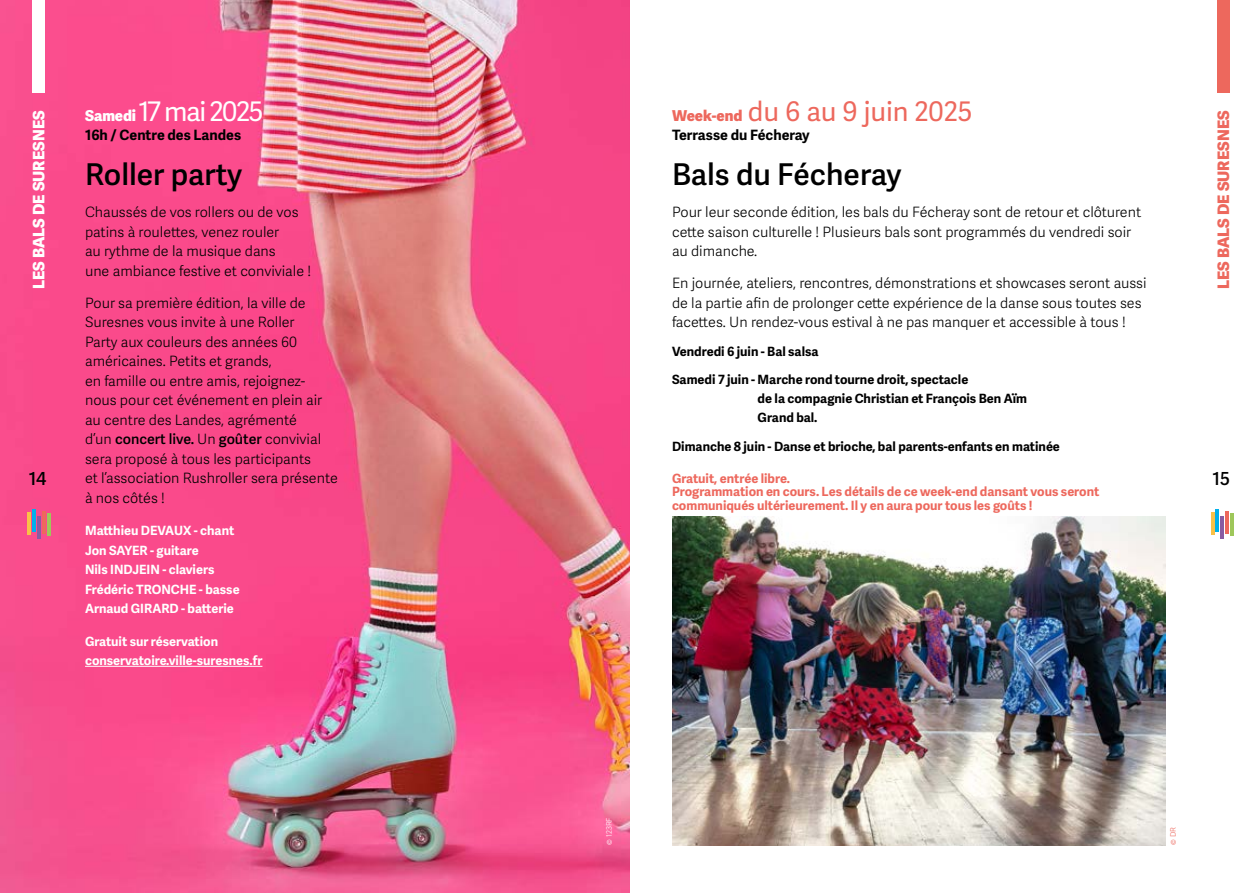
<style>
.page{position:relative;width:1259px;height:893px;background:#fff}
.page>*{position:absolute;margin:0;border:0;box-sizing:border-box;transform-origin:0 0}
.t1{font:600 30px "Adelle Sans Devanagari";color:#000}
.t2{font:27px "Adelle Sans Devanagari";color:#ed685d}
.t3{font:27px "Adelle Sans Devanagari";letter-spacing:-.05em;color:#fff}
.t4{font:600 18px "Adelle Sans Devanagari";color:#000}
.t5{font:800 15.9px "Adelle Sans Devanagari";color:#fff}
.t6{font:800 15.9px "Adelle Sans Devanagari";color:#ed685d}
.t7{font:300 14.25px/19.5px "Adelle Sans Devanagari";color:#000}
.t8{font:700 14.25px "Adelle Sans Devanagari";color:#000}
.t9{font:700 12.75px/28px "Adelle Sans Devanagari";color:#000}
.t10{font:700 12.75px/19.5px "Adelle Sans Devanagari";color:#fff}
.t11{font:700 12.75px/13.5px "Adelle Sans Devanagari";color:#ed685d}
.t12{font:300 7.5px "Adelle Sans Devanagari";color:#fff}
.t13{font:300 7.5px "Adelle Sans Devanagari";color:#ed685d}
.s1{font-weight:800;font-size:15px}
.s2{font-weight:600}
</style>
<div class="page">
<img style="left:0;top:0;width:629px;height:893px">
<hr style="left:47px;top:513px;width:3px;height:23px;background:#9ec75a">
<hr style="left:42px;top:511px;width:3px;height:23px;background:#ed685d">
<hr style="left:37px;top:516px;width:3px;height:22px;background:#885ca2">
<hr style="left:32px;top:509px;width:3px;height:23px;background:#00b0eb">
<hr style="left:27px;top:512px;width:3px;height:23px;background:#f9c147">
<div style="left:32px;top:0;width:13px;height:92px;background:#fff"></div>
<hr style="left:1230px;top:513px;width:4px;height:23px;background:#9ec75a">
<hr style="left:1225px;top:511px;width:4px;height:23px;background:#ed685d">
<hr style="left:1220px;top:516px;width:4px;height:22px;background:#885ca2">
<hr style="left:1215px;top:509px;width:4px;height:23px;background:#00b0eb">
<hr style="left:1211px;top:512px;width:3px;height:23px;background:#f9c147">
<div style="left:1217px;top:0;width:13px;height:92px;background:#ed685d"></div>
<hr style="left:85px;top:666px;width:177px;height:1px;background:#fff">
<img style="left:672px;top:517px;width:493px;height:329px">
<p class="t5" style="left:30px;top:289px;width:180px;rotate:-90deg">LES BALS DE SURESNES</p>
<p class="t4" style="left:29px;top:468px;width:19px">14</p>
<h2 class="t3" style="left:85px;top:91px;width:180px"><span class="s1">Samedi</span> 17 mai 2025</h2>
<p class="t8" style="left:85px;top:127px;width:158px">16h / Centre des Landes</p>
<h1 class="t1" style="left:85px;top:157px;width:159px">Roller party</h1>
<p class="t7" style="left:85px;top:203px;width:227px">Chaussés de vos rollers ou de vos patins à roulettes, venez rouler<br>au rythme de la musique dans<br>une ambiance festive et conviviale !</p>
<p class="t7" style="left:85px;top:294px;width:254px">Pour sa première édition, la ville de Suresnes vous invite à une Roller<br>Party aux couleurs des années 60 américaines. Petits et grands,<br>en famille ou entre amis, rejoignez&shy;nous pour cet événement en plein air au centre des Landes, agrémenté<br>d’un <span class="s2">concert live.</span> Un <span class="s2">goûter</span> convivial sera proposé à tous les participants<br>et l’association Rushroller sera présente à nos côtés !</p>
<p class="t10" style="left:85px;top:521px;width:156px">Matthieu DEVAUX - chant<br>Jon SAYER - guitare<br>Nils INDJEIN - claviers<br>Frédéric TRONCHE - basse<br>Arnaud GIRARD - batterie</p>
<p class="t10" style="left:85px;top:631px;width:179px">Gratuit sur réservation conservatoire.ville-suresnes.fr</p>
<h2 class="t2" style="left:672px;top:91px;width:302px"><span class="s1">Week-end</span> du 6 au 9 juin 2025</h2>
<p class="t8" style="left:672px;top:127px;width:139px">Terrasse du Fécheray</p>
<h1 class="t1" style="left:672px;top:157px;width:231px">Bals du Fécheray</h1>
<p class="t7" style="left:672px;top:203px;width:471px">Pour leur seconde édition, les bals du Fécheray sont de retour et clôturent cette saison culturelle ! Plusieurs bals sont programmés du vendredi soir au dimanche.</p>
<p class="t7" style="left:672px;top:275px;width:476px">En journée, ateliers, rencontres, démonstrations et showcases seront aussi de la partie afin de prolonger cette expérience de la danse sous toutes ses facettes. Un rendez-vous estival à ne pas manquer et accessible à tous !</p>
<p class="t9" style="left:672px;top:337px;width:298px">Vendredi 6 juin - Bal salsa<br>Samedi 7 juin - Marche rond tourne droit, spectacle</p>
<p class="t9" style="left:757px;top:389px;width:271px;line-height:19.5px">de la compagnie Christian et François Ben Aïm<br>Grand bal.</p>
<p class="t9" style="left:672px;top:432px;width:389px">Dimanche 8 juin - Danse et brioche, bal parents-enfants en matinée</p>
<p class="t11" style="left:672px;top:472px;width:429px">Gratuit, entrée libre.<br>Programmation en cours. Les détails de ce week-end dansant vous seront communiqués ultérieurement. Il y en aura pour tous les goûts !</p>
<p class="t6" style="left:1214px;top:289px;width:180px;rotate:-90deg">LES BALS DE SURESNES</p>
<p class="t4" style="left:1212px;top:468px;width:19px">15</p>
<p class="t12" style="left:604px;top:845px;width:29px;rotate:-90deg">© 123RF</p>
<p class="t13" style="left:1168px;top:845px;width:19px;rotate:-90deg">© DR</p>
</div>
